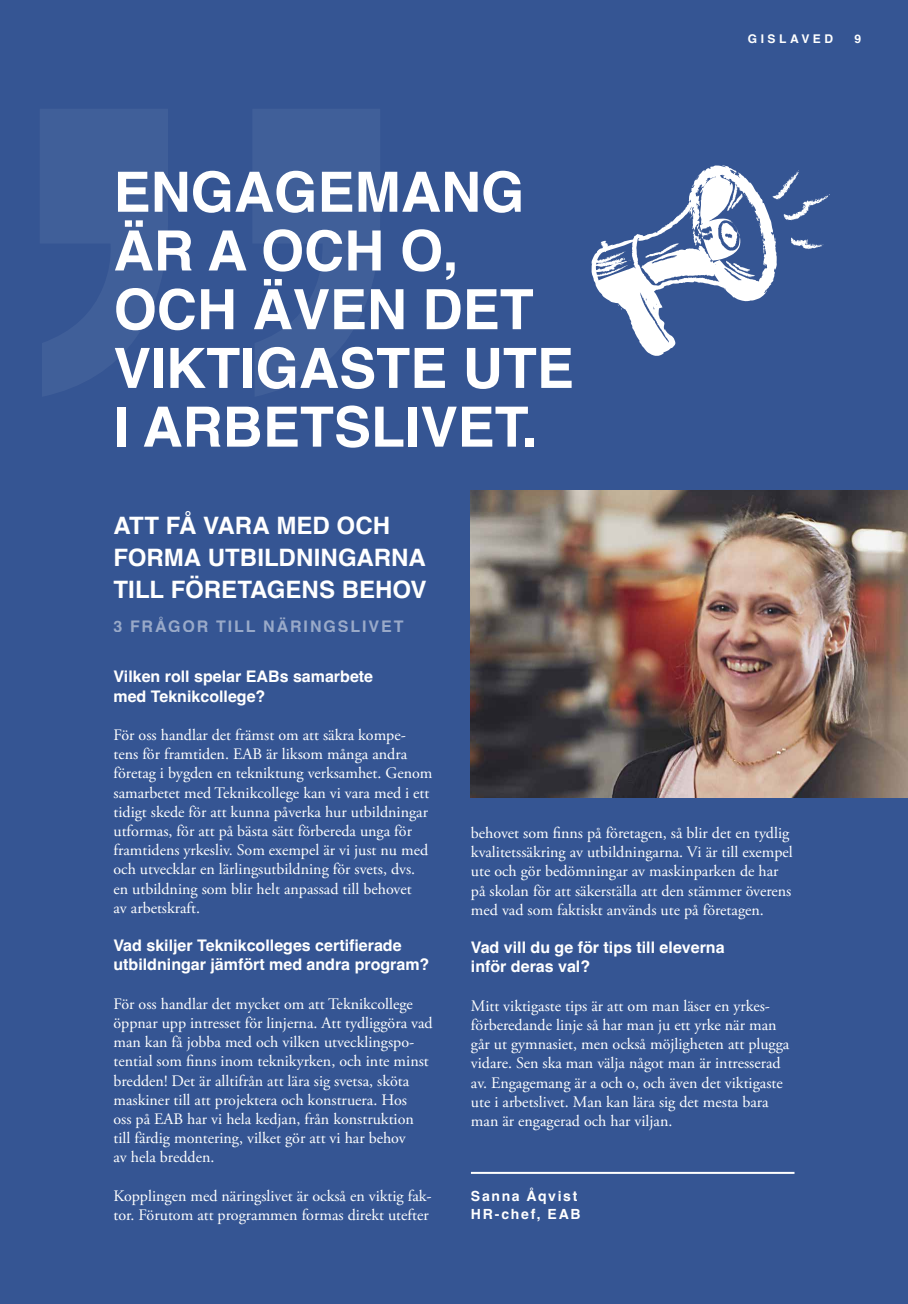
<style>
.page{position:relative;width:908px;height:1304px;background:#fff}
.page>*{position:absolute;margin:0;border:0;box-sizing:border-box;transform-origin:0 0}
.t1{font:700 55.6px/58.8px "Helvetica";color:#fff}
.t2{font:700 24px/32px "Helvetica";color:#fff}
.t3{font:16px/19.2px "Adobe Garamond Pro";color:#fff}
.t4{font:700 16px/19.2px "Helvetica";color:#fff}
.t5{font:700 16px "Helvetica";letter-spacing:.12em;color:#fff}
.t6{font:700 14px/18px "Helvetica";letter-spacing:.12em;color:#fff}
.t7{font:700 12px "Helvetica";letter-spacing:.29em;color:#fff}
</style>
<div class="page">
<div style="left:0;top:0;width:907px;height:1304px;background:#355593"></div>
<svg style="left:40px;top:109px;width:340px;height:287px;fill:#405f99"></svg>
<hr style="left:470px;top:1172px;width:324px;height:2px;background:#fff">
<svg style="left:591px;top:165px;width:238px;height:191px"></svg>
<img style="left:470px;top:490px;width:437px;height:308px">
<h1 class="t1" style="left:113px;top:169px;width:461px">ENGAGEMANG<br>ÄR A OCH O,<br>OCH ÄVEN DET<br>VIKTIGASTE UTE<br>I ARBETSLIVET.</h1>
<h2 class="t2" style="left:113px;top:512px;width:314px">ATT FÅ VARA MED OCH<br>FORMA UTBILDNINGARNA<br>TILL FÖRETAGENS BEHOV</h2>
<p class="t5" style="left:113px;top:616px;width:291px">3 FRÅGOR TILL NÄRINGSLIVET</p>
<p class="t7" style="left:747px;top:31px;width:87px">GISLAVED</p>
<p class="t7" style="left:854px;top:31px;width:8px">9</p>
<p class="t4" style="left:113px;top:669px;width:261px">Vilken roll spelar EABs samarbete med Teknikcollege?</p>
<p class="t3" style="left:113px;top:726px;width:320px">För oss handlar det främst om att säkra kompe&shy;tens för framtiden. EAB är liksom många andra företag i bygden en tekniktung verksamhet. Genom samarbetet med Teknikcollege kan vi vara med i ett tidigt skede för att kunna påverka hur utbildningar utformas, för att på bästa sätt förbereda unga för framtidens yrkesliv. Som exempel är vi just nu med och utvecklar en lärlingsutbildning för svets, dvs. en utbildning som blir helt anpassad till behovet<br>av arbetskraft.</p>
<p class="t4" style="left:113px;top:938px;width:317px">Vad skiljer Teknikcolleges certifierade utbildningar jämfört med andra program?</p>
<p class="t3" style="left:113px;top:995px;width:320px">För oss handlar det mycket om att Teknikcollege öppnar upp intresset för linjerna. Att tydliggöra vad man kan få jobba med och vilken utvecklingspo&shy;tential som finns inom teknikyrken, och inte minst bredden! Det är alltifrån att lära sig svetsa, sköta maskiner till att projektera och konstruera. Hos<br>oss på EAB har vi hela kedjan, från konstruktion till färdig montering, vilket gör att vi har behov<br>av hela bredden.</p>
<p class="t3" style="left:113px;top:1187px;width:319px">Kopplingen med näringslivet är också en viktig fak&shy;tor. Förutom att programmen formas direkt utefter</p>
<p class="t3" style="left:470px;top:824px;width:323px">behovet som finns på företagen, så blir det en tydlig kvalitetssäkring av utbildningarna. Vi är till exempel ute och gör bedömningar av maskinparken de har på skolan för att säkerställa att den stämmer överens med vad som faktiskt används ute på företagen.</p>
<p class="t4" style="left:470px;top:940px;width:255px">Vad vill du ge för tips till eleverna inför deras val?</p>
<p class="t3" style="left:470px;top:997px;width:320px">Mitt viktigaste tips är att om man läser en yrkes&shy;förberedande linje så har man ju ett yrke när man går ut gymnasiet, men också möjligheten att plugga vidare. Sen ska man välja något man är intresserad av. Engagemang är a och o, och även det viktigaste ute i arbetslivet. Man kan lära sig det mesta bara man är engagerad och har viljan.</p>
<p class="t6" style="left:470px;top:1188px;width:111px">Sanna Åqvist<br>HR-chef, EAB</p>
</div>
